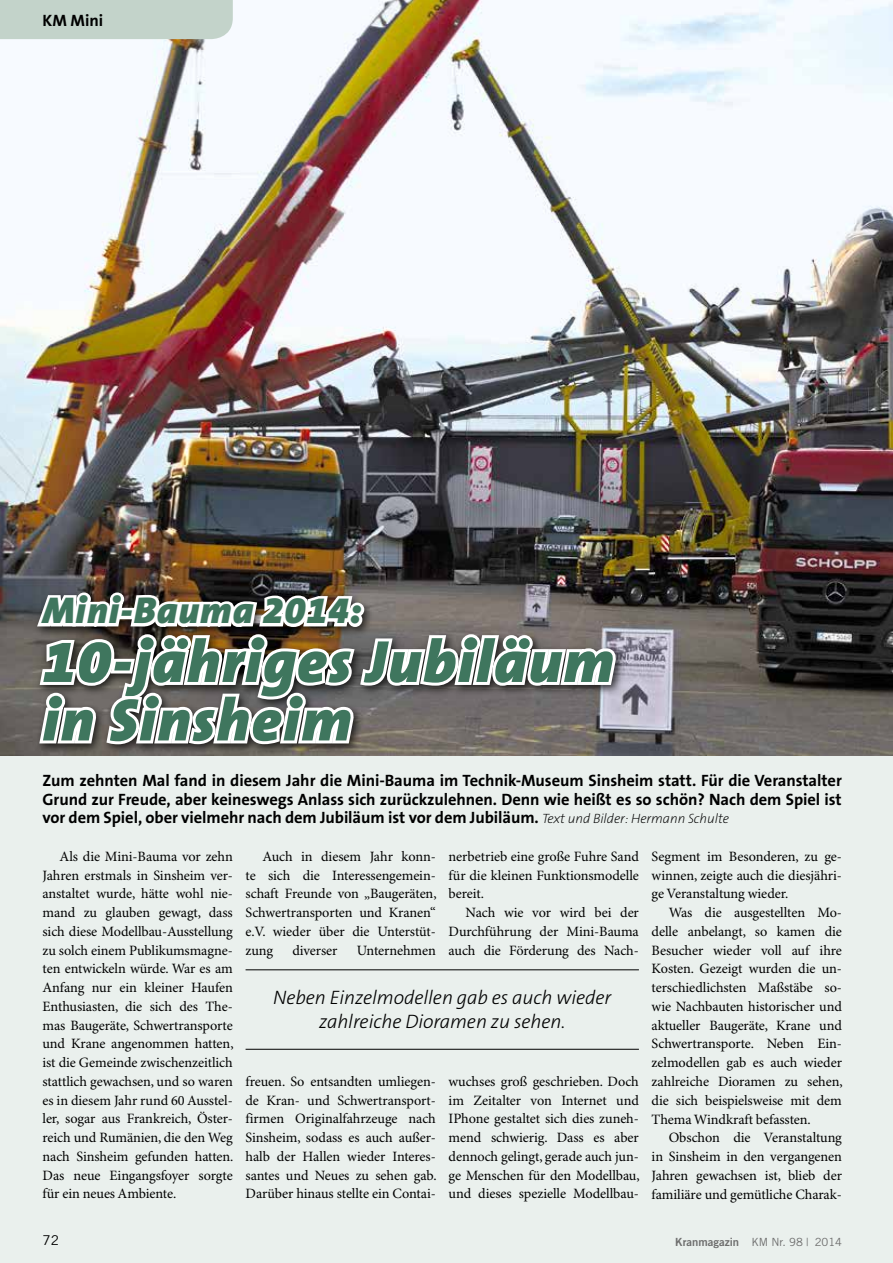
<style>
.page{position:relative;width:893px;height:1263px;background:#eaf0ed}
.page>*{position:absolute;margin:0;border:0;box-sizing:border-box;transform-origin:0 0}
.t1{font:italic 900 60px/58.5px "The Sans B9";letter-spacing:.03em;color:#3f765e}
.t2{font:italic 900 37.5px "The Sans B9";letter-spacing:.03em;color:#3f765e}
.t3{font:italic 300 19.5px/23.4px "The Sans B3";letter-spacing:-.005em;color:#000;text-align:center}
.t4{font:700 16.5px/18.8px "The Sans B7";letter-spacing:-.005em;color:#000;text-align:justify}
.t5{font:14.25px/18.8px "Minion Pro";letter-spacing:-.005em;color:#000;text-align:justify}
.t6{font:13.5px "Trade Gothic";color:#000}
.t7{font:11.25px "Trade Gothic";color:#6e6e6e}
.s1{font-family:"The Sans B2";font-weight:200;font-style:italic;font-size:13.5px}
.s2{font-family:"Trade Gothic Bold Two"}
</style>
<div class="page">
<img style="left:0;top:0;width:893px;height:755px">
<div style="left:0;top:0;width:233px;height:39px;background:#c3d3ca"></div>
<div style="left:33px;top:588px;width:594px;height:167px;background:#000;opacity:.75"></div>
<svg style="left:33px;top:566px;width:586px;height:181px"></svg>
<hr style="left:246px;top:969px;width:393px;height:1px;background:#000">
<hr style="left:246px;top:1049px;width:393px;height:1px;background:#000">
<p class="t4" style="left:43px;top:11px;width:62px">KM Mini</p>
<h2 class="t2" style="left:43px;top:591px;width:320px">Mini-Bauma 2014:</h2>
<h1 class="t1" style="left:43px;top:634px;width:573px">10-jähriges Jubiläum in Sinsheim</h1>
<p class="t4" style="left:43px;top:771px;width:801px">Zum zehnten Mal fand in diesem Jahr die Mini-Bauma im Technik-Museum Sinsheim statt. Für die Veranstalter Grund zur Freude, aber keineswegs Anlass sich zurückzulehnen. Denn wie heißt es so schön? Nach dem Spiel ist vor dem Spiel, ober vielmehr nach dem Jubiläum ist vor dem Jubiläum. <span class="s1">Text und Bilder: Hermann Schulte</span></p>
<p class="t5" style="left:43px;top:847px;width:193px;text-indent:17px">Als die Mini-Bauma vor zehn Jahren erstmals in Sinsheim ver&shy;anstaltet wurde, hätte wohl nie&shy;mand zu glauben gewagt, dass sich diese Modellbau-Ausstellung zu solch einem Publikumsmagne&shy;ten entwickeln würde. War es am Anfang nur ein kleiner Haufen Enthusiasten, die sich des The&shy;mas Baugeräte, Schwertransporte und Krane angenommen hatten, ist die Gemeinde zwischenzeitlich stattlich gewachsen, und so waren es in diesem Jahr rund 60 Ausstel&shy;ler, sogar aus Frankreich, Öster&shy;reich und Rumänien, die den Weg nach Sinsheim gefunden hatten.<br>Das neue Eingangsfoyer sorgte für ein neues Ambiente.</p>
<p class="t5" style="left:246px;top:847px;width:193px;text-indent:17px">Auch in diesem Jahr konn&shy;te sich die Interessengemein&shy;schaft Freunde von „Baugeräten, Schwertransporten und Kranen“ e.V. wieder über die Unterstüt&shy;zung</p>
<p class="t5" style="left:449px;top:847px;width:192px">nerbetrieb eine große Fuhre Sand für die kleinen Funktionsmodelle bereit.</p>
<p class="t5" style="left:449px;top:904px;width:192px;text-indent:17px">Nach wie vor wird bei der Durchführung der Mini-Bauma auch die Förderung des Nach-</p>
<p class="t5" style="left:652px;top:847px;width:192px">Segment im Besonderen, zu ge&shy;winnen, zeigte auch die diesjähri&shy;ge Veranstaltung wieder.</p>
<p class="t5" style="left:652px;top:904px;width:193px;text-indent:17px">Was die ausgestellten Mo&shy;delle anbelangt, so kamen die Besucher wieder voll auf ihre Kosten. Gezeigt wurden die un&shy;terschiedlichsten Maßstäbe so&shy;wie Nachbauten historischer und aktueller Baugeräte, Krane und Schwertransporte. Neben Ein&shy;zelmodellen gab es auch wieder zahlreiche Dioramen zu sehen, die sich beispielsweise mit dem Thema Windkraft befassten.</p>
<p class="t5" style="left:652px;top:1129px;width:192px;text-indent:17px">Obschon die Veranstaltung in Sinsheim in den vergangenen Jahren gewachsen ist, blieb der familiäre und gemütliche Charak-</p>
<p class="t5" style="left:292px;top:941px;width:47px">diverser</p>
<p class="t5" style="left:357px;top:941px;width:81px">Unternehmen</p>
<h3 class="t3" style="left:273px;top:987px;width:340px">Neben Einzelmodellen gab es auch wieder zahlreiche Dioramen zu sehen.</h3>
<p class="t5" style="left:246px;top:1072px;width:193px">freuen. So entsandten umliegen&shy;de Kran- und Schwertransport&shy;firmen Originalfahrzeuge nach Sinsheim, sodass es auch außer&shy;halb der Hallen wieder Interes&shy;santes und Neues zu sehen gab.<br>Darüber hinaus stellte ein Contai-</p>
<p class="t5" style="left:449px;top:1072px;width:193px">wuchses groß geschrieben. Doch im Zeitalter von Internet und IPhone gestaltet sich dies zuneh&shy;mend schwierig. Dass es aber dennoch gelingt, gerade auch jun&shy;ge Menschen für den Modellbau, und dieses spezielle Modellbau-</p>
<p class="t6" style="left:43px;top:1232px;width:18px">72</p>
<p class="t7" style="left:675px;top:1235px;width:168px"><span class="s2">Kranmagazin</span> KM Nr. 98 | 2014</p>
</div>
